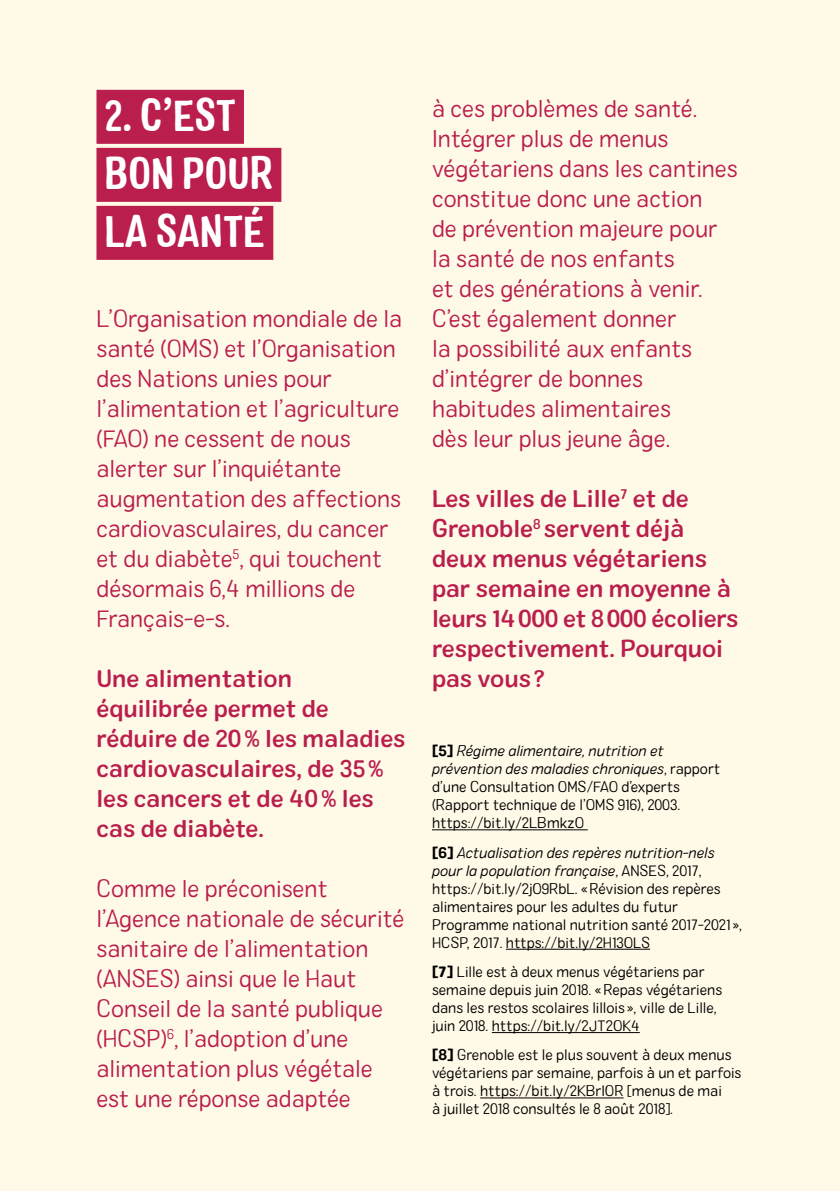
<style>
.page{position:relative;width:840px;height:1191px;background:#fff}
.page>*{position:absolute;margin:0;border:0;box-sizing:border-box;transform-origin:0 0}
.t1{font:43px/58px "Colby Nr Bld";color:#fff}
.t2{font:24px/30px "Colby St Lt";color:#b91e4d}
.t3{font:24px/30px "Colby St Med";color:#b91e4d}
.t4{font:15px/18px "Colby St Lt";color:#000}
.t5{font:15px/18px "Colby St Lt It";color:#000}
.s1{font-family:"Colby St Bld"}
.s2{font-family:"Colby St Lt"}
</style>
<div class="page">
<div style="left:0;top:0;width:839px;height:1191px;background:#fff9e7"></div>
<div style="left:96px;top:90px;width:148px;height:54px;background:#b91e4d"></div>
<div style="left:96px;top:148px;width:185px;height:54px;background:#b91e4d"></div>
<div style="left:96px;top:206px;width:177px;height:54px;background:#b91e4d"></div>
<hr style="left:432px;top:829px;width:155px;height:1px;background:#000">
<hr style="left:505px;top:948px;width:144px;height:1px;background:#000">
<hr style="left:491px;top:1032px;width:148px;height:1px;background:#000">
<hr style="left:480px;top:1097px;width:143px;height:1px;background:#000">
<h1 class="t1" style="left:104px;top:87px;width:170px">2. C’EST<br>BON POUR<br>LA SANTÉ</h1>
<p class="t2" style="left:96px;top:303px;width:307px">L’Organisation mondiale de la santé (OMS) et l’Organisation des Nations unies pour l’alimentation et l’agriculture (FAO) ne cessent de nous alerter sur l’inquiétante augmentation des affections cardiovasculaires, du cancer et du diabète<sup>5</sup>, qui touchent désormais 6,4 millions de<br>Français-e-s.</p>
<p class="t3" style="left:96px;top:664px;width:310px">Une alimentation équilibrée permet de réduire de 20% les maladies cardiovasculaires, de 35% les cancers et de 40% les cas de diabète.</p>
<p class="t2" style="left:96px;top:873px;width:309px">Comme le préconisent l’Agence nationale de sécurité sanitaire de l’alimentation (ANSES) ainsi que le Haut<br>Conseil de la santé publique (HCSP)<sup>6</sup>, l’adoption d’une alimentation plus végétale est une réponse adaptée</p>
<p class="t2" style="left:432px;top:93px;width:307px">à ces problèmes de santé.<br>Intégrer plus de menus végétariens dans les cantines constitue donc une action<br>de prévention majeure pour la santé de nos enfants<br>et des générations à venir.<br>C’est également donner<br>la possibilité aux enfants d’intégrer de bonnes habitudes alimentaires<br>dès leur plus jeune âge.</p>
<p class="t3" style="left:432px;top:484px;width:308px">Les villes de Lille<sup>7</sup> et de<br>Grenoble<sup>8</sup> servent déjà deux menus végétariens par semaine en moyenne à leurs 14000 et 8000 écoliers respectivement. Pourquoi pas vous?</p>
<p class="t5" style="left:432px;top:742px;width:290px"><span class="s1">[5]</span> Régime alimentaire, nutrition et prévention des maladies chroniques<span class="s2">, rapport</span></p>
<p class="t4" style="left:432px;top:778px;width:249px;text-align:justify">d’une Consultation OMS/FAO d’experts (Rapport technique de l’OMS 916), 2003. https://bit.ly/2LBmkzO</p>
<p class="t5" style="left:432px;top:843px;width:284px"><span class="s1">[6]</span> Actualisation des repères nutrition-nels pour la population française<span class="s2">, ANSES, 2017,</span></p>
<p class="t4" style="left:432px;top:879px;width:311px">https://bit.ly/2jO9RbL. «Révision des repères alimentaires pour les adultes du futur Programme national nutrition santé 2017-2021 », HCSP, 2017. https://bit.ly/2H13OLS</p>
<p class="t4" style="left:432px;top:962px;width:291px"><span class="s1">[7]</span> Lille est à deux menus végétariens par semaine depuis juin 2018. «Repas végétariens dans les restos scolaires lillois », ville de Lille, juin 2018. https://bit.ly/2JT2OK4</p>
<p class="t4" style="left:432px;top:1046px;width:311px"><span class="s1">[8]</span> Grenoble est le plus souvent à deux menus végétariens par semaine, parfois à un et parfois à trois. https://bit.ly/2KBrIOR [menus de mai<br>à juillet 2018 consultés le 8 août 2018].</p>
</div>
